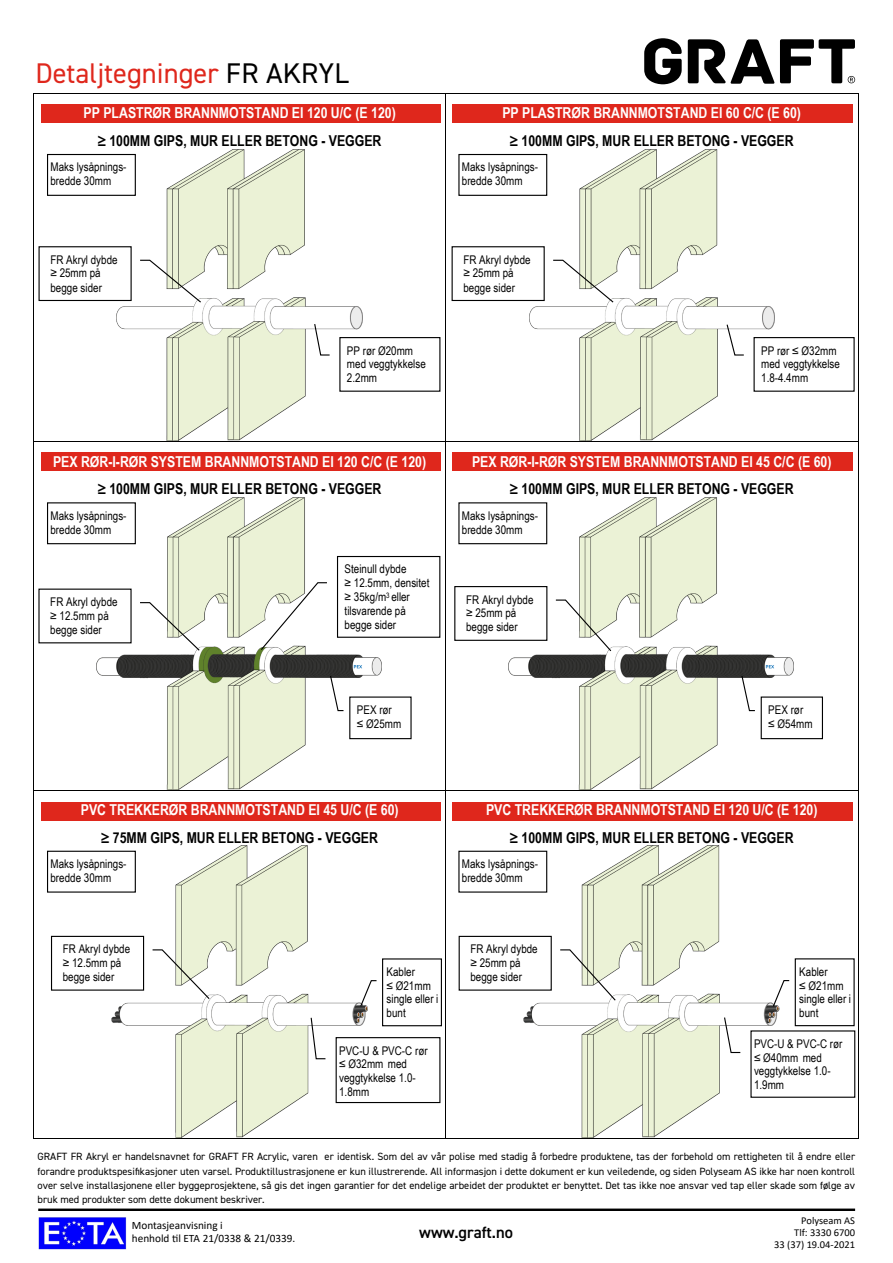
<style>
.page{position:relative;width:893px;height:1263px;background:#fff}
.page>*{position:absolute;margin:0;border:0;box-sizing:border-box;transform-origin:0 0}
.t1{font:28.5px "DIN2014";color:#df271c}
.t2{font:600 16.5px "DIN2014";color:#000}
.t3{font:700 15px "Arial Narrow";color:#fff}
.t4{font:700 15px "Arial Narrow";color:#000}
.t5{font:12px/13.8px "Arial Narrow";letter-spacing:.005em;color:#000}
.t6{font:11.25px/13.5px "Calibri";color:#000}
.t7{font:10.5px/14.2px "DIN2014";color:#000;text-align:justify}
.t8{font:10.5px/12px "Calibri";color:#000;text-align:right}
.s1{color:#000}
</style>
<div class="page">
<div style="left:452px;top:802px;width:400px;height:18px;background:#df271c"></div>
<div style="left:41px;top:802px;width:400px;height:18px;background:#df271c"></div>
<div style="left:41px;top:452px;width:400px;height:19px;background:#df271c"></div>
<div style="left:452px;top:452px;width:400px;height:19px;background:#df271c"></div>
<div style="left:452px;top:104px;width:400px;height:19px;background:#df271c"></div>
<div style="left:41px;top:104px;width:400px;height:19px;background:#df271c"></div>
<svg style="left:644px;top:38px;width:38px;height:46px"></svg>
<svg style="left:688px;top:39px;width:167px;height:45px"></svg>
<hr style="left:38px;top:1208px;width:817px;height:3px;background:#000">
<img style="left:38px;top:1217px;width:89px;height:33px">
<hr style="left:34px;top:93px;width:411px;height:1px;background:#000">
<hr style="left:446px;top:93px;width:412px;height:1px;background:#000">
<hr style="left:34px;top:94px;width:1px;height:348px;background:#000">
<hr style="left:445px;top:94px;width:1px;height:348px;background:#000">
<hr style="left:858px;top:94px;width:1px;height:348px;background:#000">
<hr style="left:34px;top:442px;width:411px;height:1px;background:#000">
<hr style="left:446px;top:442px;width:412px;height:1px;background:#000">
<hr style="left:34px;top:442px;width:1px;height:348px;background:#000">
<hr style="left:445px;top:442px;width:1px;height:348px;background:#000">
<hr style="left:858px;top:442px;width:1px;height:348px;background:#000">
<hr style="left:34px;top:790px;width:411px;height:1px;background:#000">
<hr style="left:446px;top:790px;width:412px;height:1px;background:#000">
<hr style="left:34px;top:791px;width:1px;height:347px;background:#000">
<hr style="left:34px;top:1138px;width:411px;height:1px;background:#000">
<hr style="left:445px;top:791px;width:1px;height:347px;background:#000">
<hr style="left:446px;top:1138px;width:412px;height:1px;background:#000">
<hr style="left:858px;top:791px;width:1px;height:347px;background:#000">
<img style="left:117px;top:149px;width:245px;height:292px">
<img style="left:529px;top:149px;width:245px;height:292px">
<img style="left:97px;top:497px;width:284px;height:292px">
<img style="left:509px;top:497px;width:285px;height:292px">
<img style="left:111px;top:846px;width:256px;height:291px">
<img style="left:523px;top:846px;width:257px;height:291px">
<div style="left:339px;top:337px;width:101px;height:55px;background:#fff;border:1px solid #000"></div>
<svg style="left:313px;top:323px;width:18px;height:33px"></svg>
<div style="left:39px;top:246px;width:93px;height:55px;background:#fff;border:1px solid #000"></div>
<svg style="left:139px;top:259px;width:63px;height:45px"></svg>
<div style="left:47px;top:154px;width:89px;height:42px;background:#fff;border:1px solid #000"></div>
<div style="left:753px;top:337px;width:102px;height:55px;background:#fff;border:1px solid #000"></div>
<svg style="left:726px;top:323px;width:19px;height:33px"></svg>
<div style="left:452px;top:246px;width:93px;height:55px;background:#fff;border:1px solid #000"></div>
<svg style="left:552px;top:259px;width:63px;height:45px"></svg>
<div style="left:458px;top:154px;width:89px;height:42px;background:#fff;border:1px solid #000"></div>
<div style="left:349px;top:696px;width:63px;height:43px;background:#fff;border:1px solid #000"></div>
<svg style="left:329px;top:675px;width:16px;height:37px"></svg>
<div style="left:38px;top:589px;width:94px;height:54px;background:#fff"></div>
<svg style="left:139px;top:601px;width:62px;height:51px"></svg>
<div style="left:48px;top:503px;width:87px;height:41px;background:#fff"></div>
<div style="left:47px;top:502px;width:89px;height:42px;border:1px solid #000"></div>
<div style="left:337px;top:556px;width:103px;height:82px;background:#fff;border:1px solid #000"></div>
<svg style="left:260px;top:582px;width:68px;height:69px"></svg>
<div style="left:761px;top:696px;width:62px;height:43px;background:#fff;border:1px solid #000"></div>
<svg style="left:741px;top:675px;width:15px;height:37px"></svg>
<div style="left:454px;top:586px;width:93px;height:55px;background:#fff;border:1px solid #000"></div>
<svg style="left:555px;top:599px;width:57px;height:53px"></svg>
<div style="left:459px;top:503px;width:88px;height:41px;background:#fff"></div>
<div style="left:458px;top:502px;width:89px;height:42px;border:1px solid #000"></div>
<div style="left:336px;top:1037px;width:104px;height:66px;background:#fff;border:1px solid #000"></div>
<svg style="left:310px;top:1016px;width:17px;height:44px"></svg>
<div style="left:51px;top:936px;width:93px;height:55px;background:#fff;border:1px solid #000"></div>
<svg style="left:151px;top:949px;width:60px;height:51px"></svg>
<div style="left:47px;top:851px;width:89px;height:42px;background:#fff;border:1px solid #000"></div>
<div style="left:382px;top:958px;width:60px;height:68px;background:#fff;border:1px solid #000"></div>
<svg style="left:359px;top:979px;width:18px;height:29px"></svg>
<div style="left:750px;top:1030px;width:105px;height:68px;background:#fff;border:1px solid #000"></div>
<svg style="left:723px;top:1016px;width:18px;height:37px"></svg>
<div style="left:459px;top:936px;width:93px;height:55px;background:#fff;border:1px solid #000"></div>
<svg style="left:559px;top:949px;width:58px;height:53px"></svg>
<div style="left:458px;top:851px;width:89px;height:42px;background:#fff;border:1px solid #000"></div>
<div style="left:795px;top:958px;width:60px;height:68px;background:#fff;border:1px solid #000"></div>
<svg style="left:772px;top:979px;width:18px;height:29px"></svg>
<h1 class="t1" style="left:36px;top:55px;width:315px">Detaljtegninger <span class="s1">FR AKRYL</span></h1>
<p class="t3" style="left:84px;top:102px;width:314px">PP PLASTRØR BRANNMOTSTAND EI 120 U/C (E 120)</p>
<p class="t4" style="left:98px;top:129px;width:285px">≥ 100MM GIPS, MUR ELLER BETONG - VEGGER</p>
<p class="t3" style="left:502px;top:102px;width:300px">PP PLASTRØR BRANNMOTSTAND EI 60 C/C (E 60)</p>
<p class="t4" style="left:510px;top:129px;width:285px">≥ 100MM GIPS, MUR ELLER BETONG - VEGGER</p>
<p class="t5" style="left:50px;top:160px;width:78px">Maks lysåpnings&shy;bredde 30mm</p>
<p class="t5" style="left:462px;top:160px;width:78px">Maks lysåpnings&shy;bredde 30mm</p>
<p class="t5" style="left:50px;top:252px;width:69px">FR Akryl dybde ≥ 25mm på begge sider</p>
<p class="t5" style="left:463px;top:252px;width:69px">FR Akryl dybde ≥ 25mm på begge sider</p>
<p class="t5" style="left:347px;top:343px;width:80px">PP rør Ø20mm med veggtykkelse<br>2.2mm</p>
<p class="t5" style="left:761px;top:343px;width:80px">PP rør ≤ Ø32mm med veggtykkelse<br>1.8-4.4mm</p>
<p class="t3" style="left:53px;top:450px;width:375px">PEX RØR-I-RØR SYSTEM BRANNMOTSTAND EI 120 C/C (E 120)</p>
<p class="t4" style="left:98px;top:478px;width:285px">≥ 100MM GIPS, MUR ELLER BETONG - VEGGER</p>
<p class="t3" style="left:472px;top:450px;width:361px">PEX RØR-I-RØR SYSTEM BRANNMOTSTAND EI 45 C/C (E 60)</p>
<p class="t4" style="left:510px;top:478px;width:285px">≥ 100MM GIPS, MUR ELLER BETONG - VEGGER</p>
<p class="t5" style="left:50px;top:508px;width:78px">Maks lysåpnings&shy;bredde 30mm</p>
<p class="t5" style="left:462px;top:508px;width:78px">Maks lysåpnings&shy;bredde 30mm</p>
<p class="t5" style="left:50px;top:594px;width:69px">FR Akryl dybde ≥ 12.5mm på begge sider</p>
<p class="t5" style="left:345px;top:562px;width:86px">Steinull dybde<br>≥ 12.5mm, densitet ≥ 35kg/m<sup>3</sup> eller tilsvarende på begge sider</p>
<p class="t5" style="left:466px;top:592px;width:69px">FR Akryl dybde ≥ 25mm på begge sider</p>
<p class="t5" style="left:357px;top:702px;width:46px">PEX rør ≤ Ø25mm</p>
<p class="t5" style="left:768px;top:702px;width:46px">PEX rør ≤ Ø54mm</p>
<p class="t3" style="left:81px;top:798px;width:319px">PVC TREKKERØR BRANNMOTSTAND EI 45 U/C (E 60)</p>
<p class="t4" style="left:101px;top:826px;width:278px">≥ 75MM GIPS, MUR ELLER BETONG - VEGGER</p>
<p class="t5" style="left:50px;top:856px;width:78px">Maks lysåpnings&shy;bredde 30mm</p>
<p class="t3" style="left:486px;top:798px;width:333px">PVC TREKKERØR BRANNMOTSTAND EI 120 U/C (E 120)</p>
<p class="t4" style="left:510px;top:826px;width:285px">≥ 100MM GIPS, MUR ELLER BETONG - VEGGER</p>
<p class="t5" style="left:462px;top:856px;width:78px">Maks lysåpnings&shy;bredde 30mm</p>
<p class="t5" style="left:63px;top:942px;width:69px">FR Akryl dybde ≥ 12.5mm på begge sider</p>
<p class="t5" style="left:387px;top:964px;width:53px">Kabler<br>≤ Ø21mm single eller i bunt</p>
<p class="t5" style="left:339px;top:1043px;width:90px">PVC-U &amp; PVC-C rør ≤ Ø32mm med veggtykkelse 1.0-<br>1.8mm</p>
<p class="t5" style="left:470px;top:942px;width:69px">FR Akryl dybde ≥ 25mm på begge sider</p>
<p class="t5" style="left:799px;top:964px;width:53px">Kabler<br>≤ Ø21mm single eller i bunt</p>
<p class="t5" style="left:754px;top:1036px;width:90px">PVC-U &amp; PVC-C rør ≤ Ø40mm med veggtykkelse 1.0-<br>1.9mm</p>
<p class="t7" style="left:38px;top:1149px;width:819px">GRAFT FR Akryl er handelsnavnet for GRAFT FR Acrylic, varen er identisk. Som del av vår polise med stadig å forbedre produktene, tas der forbehold om rettigheten til å endre eller forandre produktspesifikasjoner uten varsel. Produktillustrasjonene er kun illustrerende. All informasjon i dette dokument er kun veiledende, og siden Polyseam AS ikke har noen kontroll over selve installasjonene eller byggeprosjektene, så gis det ingen garantier for det endelige arbeidet der produktet er benyttet. Det tas ikke noe ansvar ved tap eller skade som følge av bruk med produkter som dette dokument beskriver.</p>
<p class="t8" style="left:774px;top:1214px;width:82px">Polyseam AS<br>Tlf: 3330 6700<br>33 (37) 19.04-2021</p>
<p class="t6" style="left:132px;top:1218px;width:165px">Montasjeanvisning i<br>henhold til ETA 21/0338 &amp; 21/0339.</p>
<h2 class="t2" style="left:419px;top:1221px;width:95px">www.graft.no</h2>
</div>
